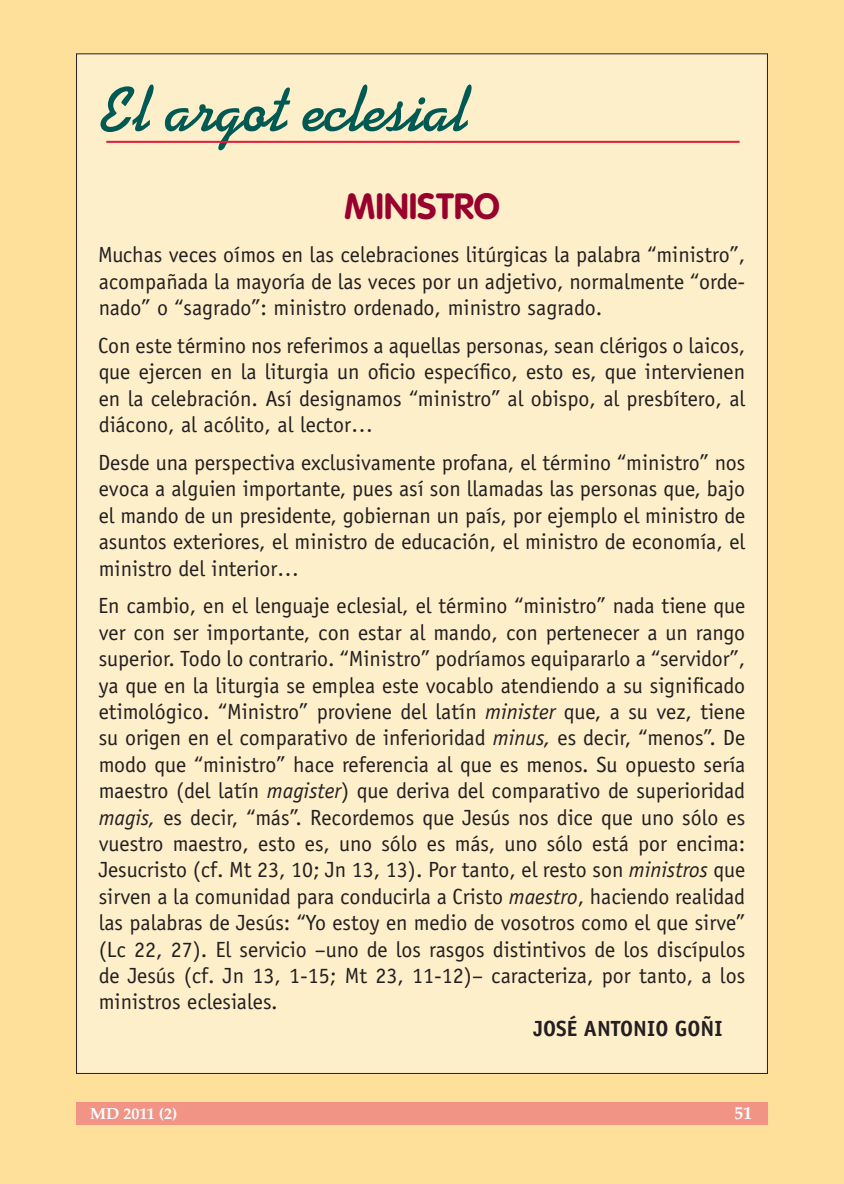
<style>
.page{position:relative;width:844px;height:1184px;background:#ffe09b}
.page>*{position:absolute;margin:0;border:0;box-sizing:border-box;transform-origin:0 0}
.t1{font:700 72px "Swing";color:#005953}
.t2{font:700 36px "VAG Rounded";color:#98012d}
.t3{font:22px/26.4px "Officina Sans Std";color:#231f20;text-align:justify}
.t4{font:700 22px "Officina Sans Std";color:#231f20}
.t5{font:700 18px "Palatino LT Std";color:#fff}
.t6{font:700 16px "Palatino LT Std";color:#fff}
.s1{font-style:italic}
</style>
<div class="page">
<div style="left:76px;top:1102px;width:692px;height:22px;background:#f19385"></div>
<div style="left:77px;top:54px;width:690px;height:1019px;background:#feefcb"></div>
<hr style="left:106px;top:141px;width:633px;height:2px;background:#e51836">
<h1 class="t1" style="left:99px;top:78px;width:370px">El argot eclesial</h1>
<h2 class="t2" style="left:344px;top:191px;width:157px">MINISTRO</h2>
<p class="t3" style="left:98px;top:243px;width:648px">Muchas veces oímos en las celebraciones litúrgicas la palabra “ministro”, acompañada la mayoría de las veces por un adjetivo, normalmente “orde&shy;nado” o “sagrado”: ministro ordenado, ministro sagrado.</p>
<p class="t3" style="left:98px;top:334px;width:648px">Con este término nos referimos a aquellas personas, sean clérigos o laicos, que ejercen en la liturgia un oficio específico, esto es, que intervienen en la celebración. Así designamos “ministro” al obispo, al presbítero, al diácono, al acólito, al lector…</p>
<p class="t3" style="left:98px;top:451px;width:648px">Desde una perspectiva exclusivamente profana, el término “ministro” nos evoca a alguien importante, pues así son llamadas las personas que, bajo el mando de un presidente, gobiernan un país, por ejemplo el ministro de asuntos exteriores, el ministro de educación, el ministro de economía, el ministro del interior…</p>
<p class="t3" style="left:98px;top:594px;width:648px">En cambio, en el lenguaje eclesial, el término “ministro” nada tiene que ver con ser importante, con estar al mando, con pertenecer a un rango superior. Todo lo contrario. “Ministro” podríamos equipararlo a “servidor”, ya que en la liturgia se emplea este vocablo atendiendo a su significado etimológico. “Ministro” proviene del latín <span class="s1">minister</span> que, a su vez, tiene su origen en el comparativo de inferioridad <span class="s1">minus,</span> es decir, “menos”. De modo que “ministro” hace referencia al que es menos. Su opuesto sería maestro (del latín <span class="s1">magister</span>) que deriva del comparativo de superioridad <span class="s1">magis,</span> es decir, “más”. Recordemos que Jesús nos dice que uno sólo es vuestro maestro, esto es, uno sólo es más, uno sólo está por encima:<br>Jesucristo (cf. Mt 23, 10; Jn 13, 13). Por tanto, el resto son <span class="s1">ministros</span> que sirven a la comunidad para conducirla a Cristo <span class="s1">maestro</span>, haciendo realidad las palabras de Jesús: “Yo estoy en medio de vosotros como el que sirve” (Lc 22, 27). El servicio –uno de los rasgos distintivos de los discípulos de Jesús (cf. Jn 13, 1-15; Mt 23, 11-12)– caracteriza, por tanto, a los ministros eclesiales.</p>
<p class="t4" style="left:533px;top:1015px;width:191px">JOSÉ ANTONIO GOÑI</p>
<p class="t6" style="left:90px;top:1107px;width:89px">MD 2011 (2)</p>
<p class="t5" style="left:734px;top:1106px;width:19px">51</p>
</div>
